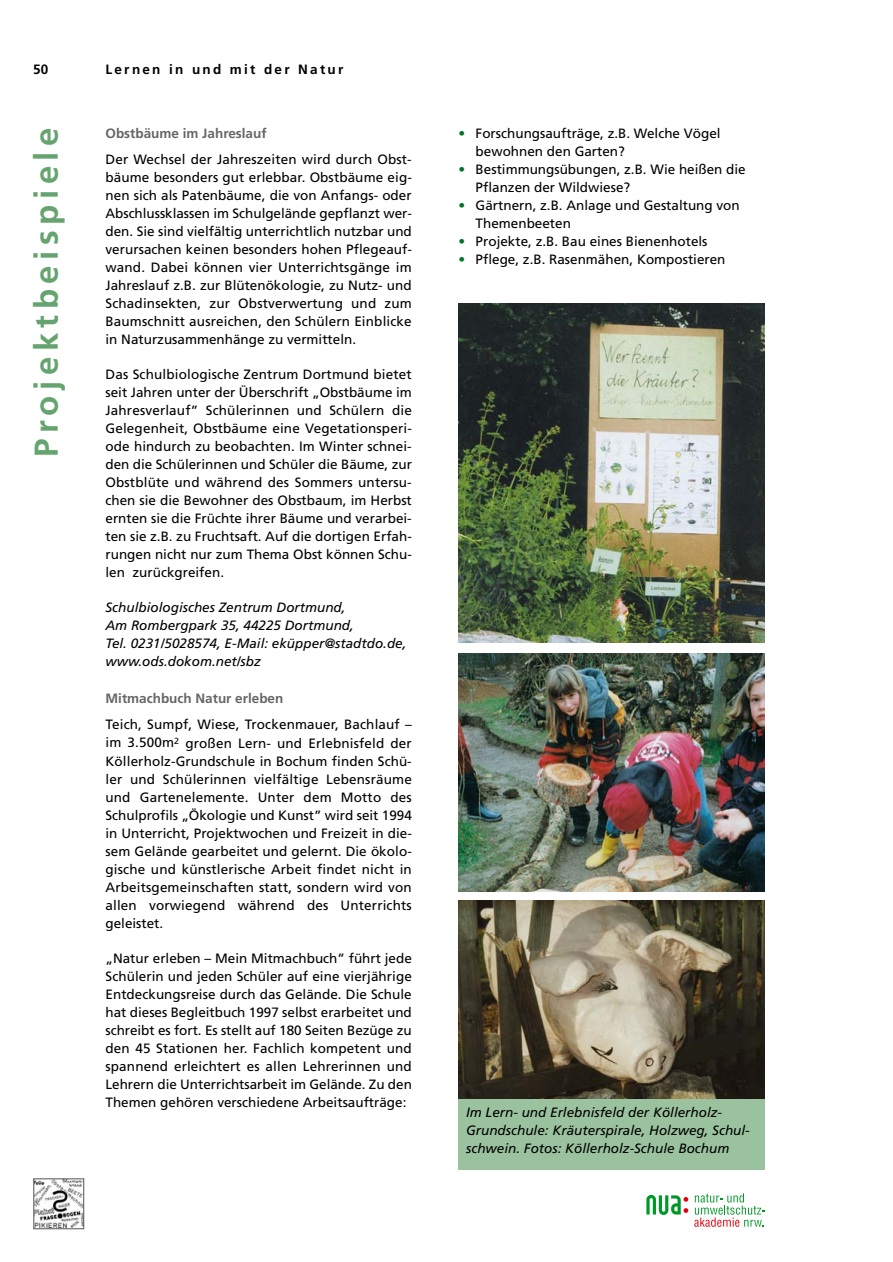
<style>
.page{position:relative;width:893px;height:1262px;background:#fff}
.page>*{position:absolute;margin:0;border:0;box-sizing:border-box;transform-origin:0 0}
.t1{font:700 33px "Frutiger";letter-spacing:.165em;color:#65a46f}
.t2{font:13.5px/18px "Frutiger";color:#000;text-align:justify}
.t3{font:italic 13.5px/18px "Frutiger";color:#000}
.t4{font:700 13.5px "Frutiger";color:#666}
.t5{font:700 13.5px "Frutiger";letter-spacing:.165em;color:#000}
.s1{color:#007527}
</style>
<div class="page">
<img style="left:35px;top:1180px;width:47px;height:47px">
<div style="left:33px;top:1178px;width:51px;height:51px;border:1px solid #666"></div>
<svg style="left:694px;top:1193px;width:71px;height:33px"></svg>
<svg style="left:646px;top:1194px;width:42px;height:21px"></svg>
<img style="left:458px;top:900px;width:307px;height:199px">
<img style="left:458px;top:653px;width:307px;height:238px">
<img style="left:458px;top:303px;width:307px;height:340px">
<div style="left:458px;top:1099px;width:307px;height:70px;background:#9bc29e"></div>
<p class="t5" style="left:33px;top:64px;width:17px">50</p>
<p class="t5" style="left:105px;top:64px;width:239px">Lernen in und mit der Natur</p>
<h1 class="t1" style="left:33px;top:457px;width:331px;rotate:-90deg">Projektbeispiele</h1>
<p class="t4" style="left:105px;top:128px;width:163px">Obstbäume im Jahreslauf</p>
<p class="t2" style="left:105px;top:152px;width:308px">Der Wechsel der Jahreszeiten wird durch Obst&shy;bäume besonders gut erlebbar. Obstbäume eig&shy;nen sich als Patenbäume, die von Anfangs- oder Abschlussklassen im Schulgelände gepflanzt wer&shy;den. Sie sind vielfältig unterrichtlich nutzbar und verursachen keinen besonders hohen Pflegeauf&shy;wand. Dabei können vier Unterrichtsgänge im Jahreslauf z.B. zur Blütenökologie, zu Nutz- und Schadinsekten, zur Obstverwertung und zum Baumschnitt ausreichen, den Schülern Einblicke in Naturzusammenhänge zu vermitteln.</p>
<p class="t2" style="left:105px;top:367px;width:308px">Das Schulbiologische Zentrum Dortmund bietet seit Jahren unter der Überschrift „Obstbäume im Jahresverlauf” Schülerinnen und Schülern die Gelegenheit, Obstbäume eine Vegetationsperi&shy;ode hindurch zu beobachten. Im Winter schnei&shy;den die Schülerinnen und Schüler die Bäume, zur Obstblüte und während des Sommers untersu&shy;chen sie die Bewohner des Obstbaum, im Herbst ernten sie die Früchte ihrer Bäume und verarbei&shy;ten sie z.B. zu Fruchtsaft. Auf die dortigen Erfah&shy;rungen nicht nur zum Thema Obst können Schu&shy;len zurückgreifen.</p>
<p class="t3" style="left:105px;top:600px;width:302px">Schulbiologisches Zentrum Dortmund,<br>Am Rombergpark 35, 44225 Dortmund,<br>Tel. 0231/5028574, E-Mail: eküpper@stadtdo.de, www.ods.dokom.net/sbz</p>
<p class="t4" style="left:105px;top:693px;width:179px">Mitmachbuch Natur erleben</p>
<p class="t2" style="left:105px;top:717px;width:308px">Teich, Sumpf, Wiese, Trockenmauer, Bachlauf – im 3.500m<sup>2</sup> großen Lern- und Erlebnisfeld der Köllerholz-Grundschule in Bochum finden Schü&shy;ler und Schülerinnen vielfältige Lebensräume und Gartenelemente. Unter dem Motto des Schulprofils „Ökologie und Kunst” wird seit 1994 in Unterricht, Projektwochen und Freizeit in die&shy;sem Gelände gearbeitet und gelernt. Die ökolo&shy;gische und künstlerische Arbeit findet nicht in Arbeitsgemeinschaften statt, sondern wird von allen vorwiegend während des Unterrichts geleistet.</p>
<p class="t2" style="left:105px;top:950px;width:308px">„Natur erleben – Mein Mitmachbuch” führt jede Schülerin und jeden Schüler auf eine vierjährige Entdeckungsreise durch das Gelände. Die Schule hat dieses Begleitbuch 1997 selbst erarbeitet und schreibt es fort. Es stellt auf 180 Seiten Bezüge zu den 45 Stationen her. Fachlich kompetent und spannend erleichtert es allen Lehrerinnen und Lehrern die Unterrichtsarbeit im Gelände. Zu den Themen gehören verschiedene Arbeitsaufträge:</p>
<p class="t2" style="left:475px;top:125px;width:246px;text-indent:-17px"><span class="s1">•</span> Forschungsaufträge, z.B. Welche Vögel bewohnen den Garten?</p>
<p class="t2" style="left:475px;top:161px;width:272px;text-indent:-17px"><span class="s1">•</span> Bestimmungsübungen, z.B. Wie heißen die<br>Pflanzen der Wildwiese?</p>
<p class="t2" style="left:475px;top:197px;width:265px;text-indent:-17px"><span class="s1">•</span> Gärtnern, z.B. Anlage und Gestaltung von<br>Themenbeeten</p>
<p class="t2" style="left:458px;top:233px;width:250px"><span class="s1">•</span> Projekte, z.B. Bau eines Bienenhotels</p>
<p class="t2" style="left:458px;top:251px;width:268px"><span class="s1">•</span> Pflege, z.B. Rasenmähen, Kompostieren</p>
<p class="t3" style="left:466px;top:1104px;width:285px">Im Lern- und Erlebnisfeld der Köllerholz-<br>Grundschule: Kräuterspirale, Holzweg, Schul&shy;schwein. Fotos: Köllerholz-Schule Bochum</p>
</div>
